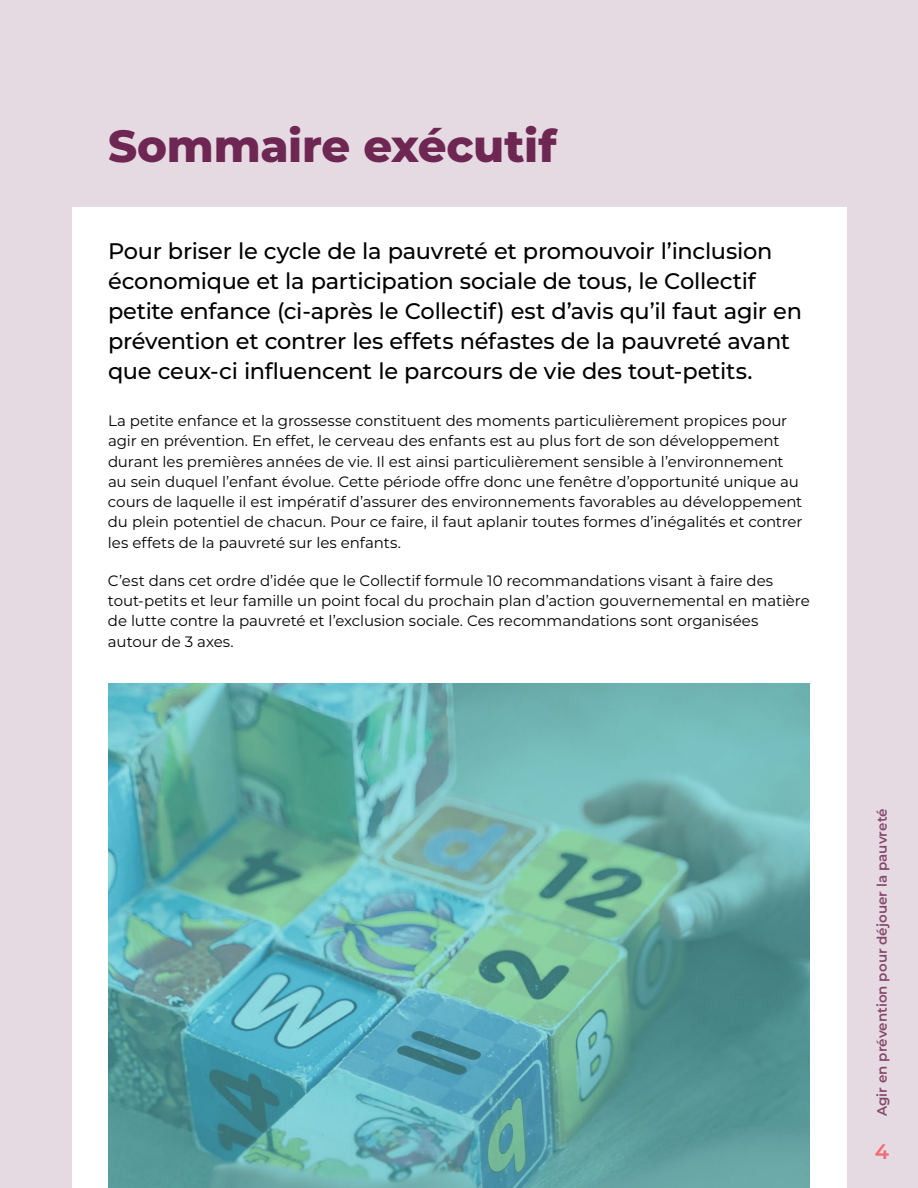
<style>
.page{position:relative;width:918px;height:1188px;background:#e6dae2}
.page>*{position:absolute;margin:0;border:0;box-sizing:border-box;transform-origin:0 0}
.t1{font:800 45px "Montserrat";letter-spacing:-.005em;color:#6e2753}
.t2{font:500 22.5px/30px "Montserrat";letter-spacing:-.015em;color:#000}
.t3{font:600 21px "Montserrat";color:#f16a76}
.t4{font:15px/20.2px "Montserrat";letter-spacing:-.005em;color:#000}
.t5{font:600 13.5px "Montserrat";letter-spacing:.005em;color:#84476d}
</style>
<div class="page">
<div style="left:72px;top:207px;width:774px;height:981px;background:#fff"></div>
<img style="left:108px;top:683px;width:702px;height:505px">
<h1 class="t1" style="left:108px;top:113px;width:450px">Sommaire exécutif</h1>
<p class="t2" style="left:108px;top:235px;width:696px">Pour briser le cycle de la pauvreté et promouvoir l’inclusion économique et la participation sociale de tous, le Collectif petite enfance (ci-après le Collectif) est d’avis qu’il faut agir en prévention et contrer les effets néfastes de la pauvreté avant que ceux-ci influencent le parcours de vie des tout-petits.</p>
<p class="t4" style="left:108px;top:410px;width:696px">La petite enfance et la grossesse constituent des moments particulièrement propices pour agir en prévention. En effet, le cerveau des enfants est au plus fort de son développement durant les premières années de vie. Il est ainsi particulièrement sensible à l’environnement au sein duquel l’enfant évolue. Cette période offre donc une fenêtre d’opportunité unique au cours de laquelle il est impératif d’assurer des environnements favorables au développement du plein potentiel de chacun. Pour ce faire, il faut aplanir toutes formes d’inégalités et contrer les effets de la pauvreté sur les enfants.</p>
<p class="t4" style="left:108px;top:570px;width:703px">C’est dans cet ordre d’idée que le Collectif formule 10 recommandations visant à faire des tout-petits et leur famille un point focal du prochain plan d’action gouvernemental en matière de lutte contre la pauvreté et l’exclusion sociale. Ces recommandations sont organisées autour de 3 axes.</p>
<p class="t5" style="left:872px;top:1116px;width:309px;rotate:-90deg">Agir en prévention pour déjouer la pauvreté</p>
<h3 class="t3" style="left:875px;top:1137px;width:16px">4</h3>
</div>
